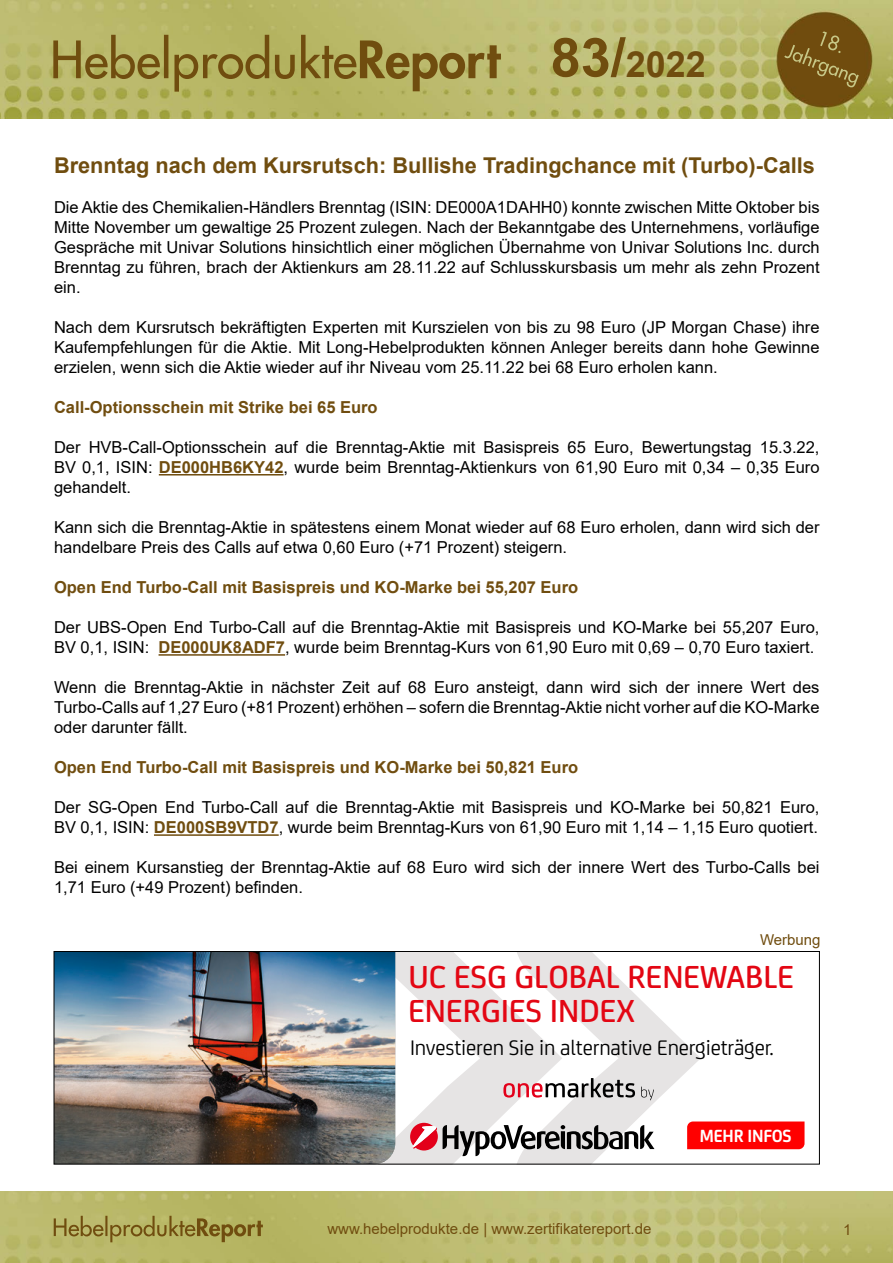
<style>
.page{position:relative;width:893px;height:1263px;background:#fff}
.page>*{position:absolute;margin:0;border:0;box-sizing:border-box;transform-origin:0 0}
.t1{font:700 36px "Arial";color:#704d0f}
.t2{font:500 34.05px/34px "Uni Credit";color:#e30613}
.t3{font:22.5px "Uni Credit";letter-spacing:-.01em;color:#000}
.t4{font:700 21.75px "Arial";color:#704d0f}
.t5{font:700 18.9px "Uni Credit";letter-spacing:-.01em;color:#fff;scale:.95 1}
.t6{font:16.5px/20px "Arial";color:#000;text-align:justify}
.t7{font:700 16.5px "Arial";color:#704d0f}
.t8{font:15px "Arial";color:#704d0f}
.s1{font-size:54px}
.s2{font-weight:700;color:#704d0f}
</style>
<div class="page">
<img style="left:0;top:1192px;width:893px;height:71px">
<img style="left:0;top:0;width:893px;height:119px">
<hr style="left:159px;top:474px;width:125px;height:1px;background:#704d0f">
<hr style="left:159px;top:654px;width:126px;height:2px;background:#704d0f">
<hr style="left:154px;top:834px;width:125px;height:2px;background:#704d0f">
<svg style="left:395px;top:953px;width:409px;height:209px"></svg>
<img style="left:56px;top:953px;width:339px;height:209px">
<div style="left:54px;top:951px;width:766px;height:213px;border:1px solid #000"></div>
<h1 class="t1" style="left:551px;top:39px;width:157px"><span class="s1">83/</span>2022</h1>
<h3 class="t4" style="left:54px;top:150px;width:762px">Brenntag nach dem Kursrutsch: Bullishe Tradingchance mit (Turbo)-Calls</h3>
<p class="t6" style="left:54px;top:197px;width:767px">Die Aktie des Chemikalien-Händlers Brenntag (ISIN: DE000A1DAHH0) konnte zwischen Mitte Oktober bis Mitte November um gewaltige 25 Prozent zulegen. Nach der Bekanntgabe des Unternehmens, vorläufige Gespräche mit Univar Solutions hinsichtlich einer möglichen Übernahme von Univar Solutions Inc. durch Brenntag zu führen, brach der Aktienkurs am 28.11.22 auf Schlusskursbasis um mehr als zehn Prozent ein.</p>
<p class="t6" style="left:54px;top:317px;width:767px">Nach dem Kursrutsch bekräftigten Experten mit Kurszielen von bis zu 98 Euro (JP Morgan Chase) ihre Kaufempfehlungen für die Aktie. Mit Long-Hebelprodukten können Anleger bereits dann hohe Gewinne erzielen, wenn sich die Aktie wieder auf ihr Niveau vom 25.11.22 bei 68 Euro erholen kann.</p>
<p class="t7" style="left:54px;top:395px;width:325px">Call-Optionsschein mit Strike bei 65 Euro</p>
<p class="t6" style="left:54px;top:437px;width:767px">Der HVB-Call-Optionsschein auf die Brenntag-Aktie mit Basispreis 65 Euro, Bewertungstag 15.3.22, BV 0,1, ISIN: <span class="s2">DE000HB6KY42</span>, wurde beim Brenntag-Aktienkurs von 61,90 Euro mit 0,34 – 0,35 Euro gehandelt.</p>
<p class="t6" style="left:54px;top:517px;width:767px">Kann sich die Brenntag-Aktie in spätestens einem Monat wieder auf 68 Euro erholen, dann wird sich der handelbare Preis des Calls auf etwa 0,60 Euro (+71 Prozent) steigern.</p>
<p class="t7" style="left:54px;top:576px;width:526px">Open End Turbo-Call mit Basispreis und KO-Marke bei 55,207 Euro</p>
<p class="t6" style="left:54px;top:617px;width:767px">Der UBS-Open End Turbo-Call auf die Brenntag-Aktie mit Basispreis und KO-Marke bei 55,207 Euro,<br>BV 0,1, ISIN: <span class="s2">DE000UK8ADF7</span>, wurde beim Brenntag-Kurs von 61,90 Euro mit 0,69 – 0,70 Euro taxiert.</p>
<p class="t6" style="left:54px;top:677px;width:767px">Wenn die Brenntag-Aktie in nächster Zeit auf 68 Euro ansteigt, dann wird sich der innere Wert des Turbo-Calls auf 1,27 Euro (+81 Prozent) erhöhen – sofern die Brenntag-Aktie nicht vorher auf die KO-Marke oder darunter fällt.</p>
<p class="t7" style="left:54px;top:756px;width:526px">Open End Turbo-Call mit Basispreis und KO-Marke bei 50,821 Euro</p>
<p class="t6" style="left:54px;top:797px;width:767px">Der SG-Open End Turbo-Call auf die Brenntag-Aktie mit Basispreis und KO-Marke bei 50,821 Euro,<br>BV 0,1, ISIN: <span class="s2">DE000SB9VTD7</span>, wurde beim Brenntag-Kurs von 61,90 Euro mit 1,14 – 1,15 Euro quotiert.</p>
<p class="t6" style="left:54px;top:857px;width:767px">Bei einem Kursanstieg der Brenntag-Aktie auf 68 Euro wird sich der innere Wert des Turbo-Calls bei<br>1,71 Euro (+49 Prozent) befinden.</p>
<p class="t8" style="left:760px;top:930px;width:62px">Werbung</p>
<h2 class="t2" style="left:408px;top:958px;width:387px">UC ESG GLOBAL RENEWABLE<br>ENERGIES INDEX</h2>
<h3 class="t3" style="left:410px;top:1032px;width:365px">Investieren Sie in alternative Energieträger.</h3>
<p class="t5" style="left:700px;top:1122px;width:98px">MEHR INFOS</p>
<p class="t8" style="left:327px;top:1218px;width:326px">www.hebelprodukte.de | www.zertifikatereport.de</p>
<p class="t8" style="left:843px;top:1219px;width:10px">1</p>
</div>
